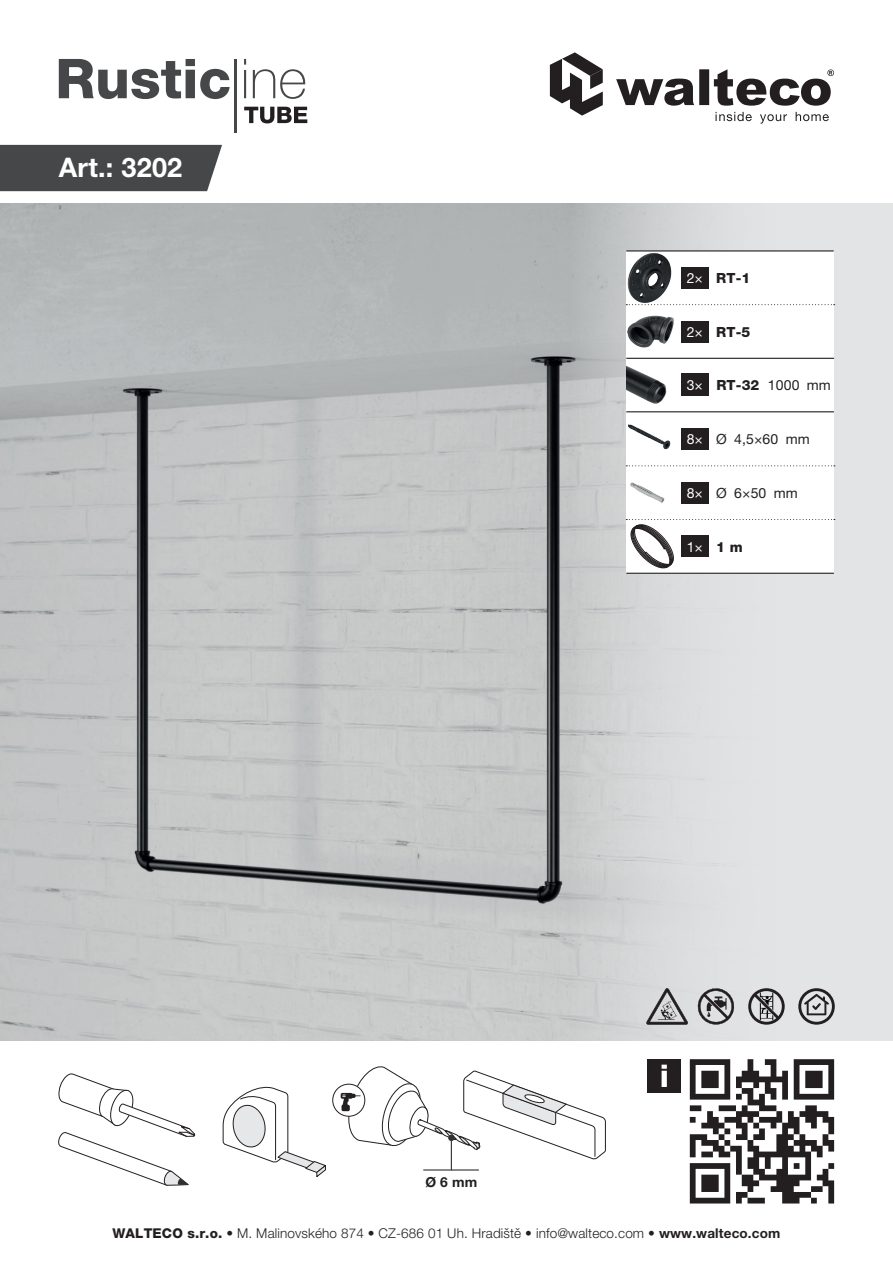
<style>
.page{position:relative;width:893px;height:1263px;background:#fff}
.page>*{position:absolute;margin:0;border:0;box-sizing:border-box;transform-origin:0 0}
.t1{font:31.2px "Helvetica Neue CE Heavy";color:#fff}
.t2{font:700 27px "Helvetica Neue CE";letter-spacing:.01em;color:#fff}
.t3{font:13.95px "Helvetica Neue CE";letter-spacing:.01em;color:#231f20}
.t4{font:13.95px "Helvetica Neue CE Heavy";color:#231f20}
.t5{font:13.95px "Helvetica Neue CE";color:#fff}
.t6{font:700 13.8px "Helvetica Neue CE";color:#231f20}
.t7{font:13.5px "Helvetica Neue CE Light";letter-spacing:.01em;color:#231f20}
.s1{color:#fff}
.s2{font-family:"Helvetica Neue CE Heavy"}
.s3{font-family:"Helvetica Neue CE";font-weight:700}
</style>
<div class="page">
<img style="left:0;top:204px;width:568px;height:837px">
<svg style="left:568px;top:204px;width:325px;height:837px;background:#d9dadc"></svg>
<svg style="left:646px;top:988px;width:42px;height:37px;background:#a8a8a9"></svg>
<svg style="left:748px;top:988px;width:37px;height:37px"></svg>
<svg style="left:694px;top:986px;width:45px;height:42px;background:#adadae"></svg>
<svg style="left:798px;top:988px;width:37px;height:37px"></svg>
<svg style="left:550px;top:52px;width:284px;height:72px"></svg>
<svg style="left:59px;top:59px;width:171px;height:40px"></svg>
<hr style="left:235px;top:59px;width:2px;height:73px;background:#464748">
<hr style="left:244px;top:70px;width:2px;height:28px;background:#464748">
<svg style="left:244px;top:59px;width:2px;height:6px"></svg>
<svg style="left:253px;top:69px;width:53px;height:30px"></svg>
<svg style="left:244px;top:107px;width:63px;height:16px"></svg>
<div style="left:0;top:145px;width:222px;height:46px;background:#464748"></div>
<svg style="left:222px;top:1086px;width:104px;height:92px"></svg>
<svg style="left:58px;top:1073px;width:138px;height:113px"></svg>
<svg style="left:333px;top:1084px;width:32px;height:32px"></svg>
<div style="left:332px;top:1084px;width:33px;height:32px;border:1px solid #231f20;border-radius:50%"></div>
<hr style="left:424px;top:1169px;width:54px;height:1px;background:#312f30">
<hr style="left:451px;top:1138px;width:1px;height:32px;background:#312f30">
<svg style="left:341px;top:1066px;width:265px;height:94px"></svg>
<div style="left:647px;top:1059px;width:34px;height:34px;background:#231f20"></div>
<svg style="left:690px;top:1059px;width:144px;height:144px"></svg>
<div style="left:626px;top:251px;width:208px;height:322px;background:#fff"></div>
<div style="left:681px;top:267px;width:28px;height:22px;background:#231f20"></div>
<div style="left:681px;top:321px;width:28px;height:22px;background:#231f20"></div>
<img style="left:626px;top:251px;width:54px;height:52px">
<img style="left:626px;top:305px;width:51px;height:53px">
<svg style="left:626px;top:304px;width:209px;height:1px"></svg>
<hr style="left:626px;top:250px;width:208px;height:1px;background:#231f20">
<hr style="left:626px;top:358px;width:208px;height:1px;background:#231f20">
<div style="left:681px;top:428px;width:28px;height:22px;background:#231f20"></div>
<div style="left:681px;top:482px;width:28px;height:21px;background:#231f20"></div>
<img style="left:628px;top:412px;width:49px;height:38px">
<img style="left:630px;top:482px;width:35px;height:21px">
<svg style="left:626px;top:465px;width:209px;height:1px"></svg>
<svg style="left:626px;top:519px;width:209px;height:52px"></svg>
<hr style="left:626px;top:573px;width:208px;height:1px;background:#231f20">
<div style="left:681px;top:373px;width:28px;height:23px;background:#231f20"></div>
<img style="left:626px;top:358px;width:49px;height:46px">
<hr style="left:626px;top:411px;width:208px;height:1px;background:#231f20">
<h2 class="t2" style="left:59px;top:152px;width:125px">Art.: 3202</h2>
<p class="t5" style="left:687px;top:270px;width:18px">2×</p>
<p class="t4" style="left:716px;top:270px;width:36px">RT-1</p>
<p class="t5" style="left:687px;top:324px;width:18px">2×</p>
<p class="t4" style="left:716px;top:324px;width:36px">RT-5</p>
<p class="t3" style="left:687px;top:377px;width:146px"><span class="s1">3×</span> <span class="s2">RT-32</span> 1000 mm</p>
<p class="t5" style="left:687px;top:431px;width:18px">8×</p>
<p class="t3" style="left:716px;top:431px;width:95px">Ø 4,5×60 mm</p>
<p class="t5" style="left:687px;top:485px;width:18px">8×</p>
<p class="t3" style="left:716px;top:485px;width:83px">Ø 6×50 mm</p>
<p class="t5" style="left:687px;top:539px;width:18px">1×</p>
<p class="t4" style="left:716px;top:539px;width:28px">1 m</p>
<p class="t6" style="left:425px;top:1174px;width:53px">Ø 6 mm</p>
<h1 class="t1" style="left:660px;top:1059px;width:11px">i</h1>
<p class="t7" style="left:113px;top:1225px;width:669px"><span class="s2">WALTECO s.r.o.</span> • M. Malinovského 874 • CZ-686 01 Uh. Hradiště • info@walteco.com • <span class="s3">www.walteco.com</span></p>
</div>
